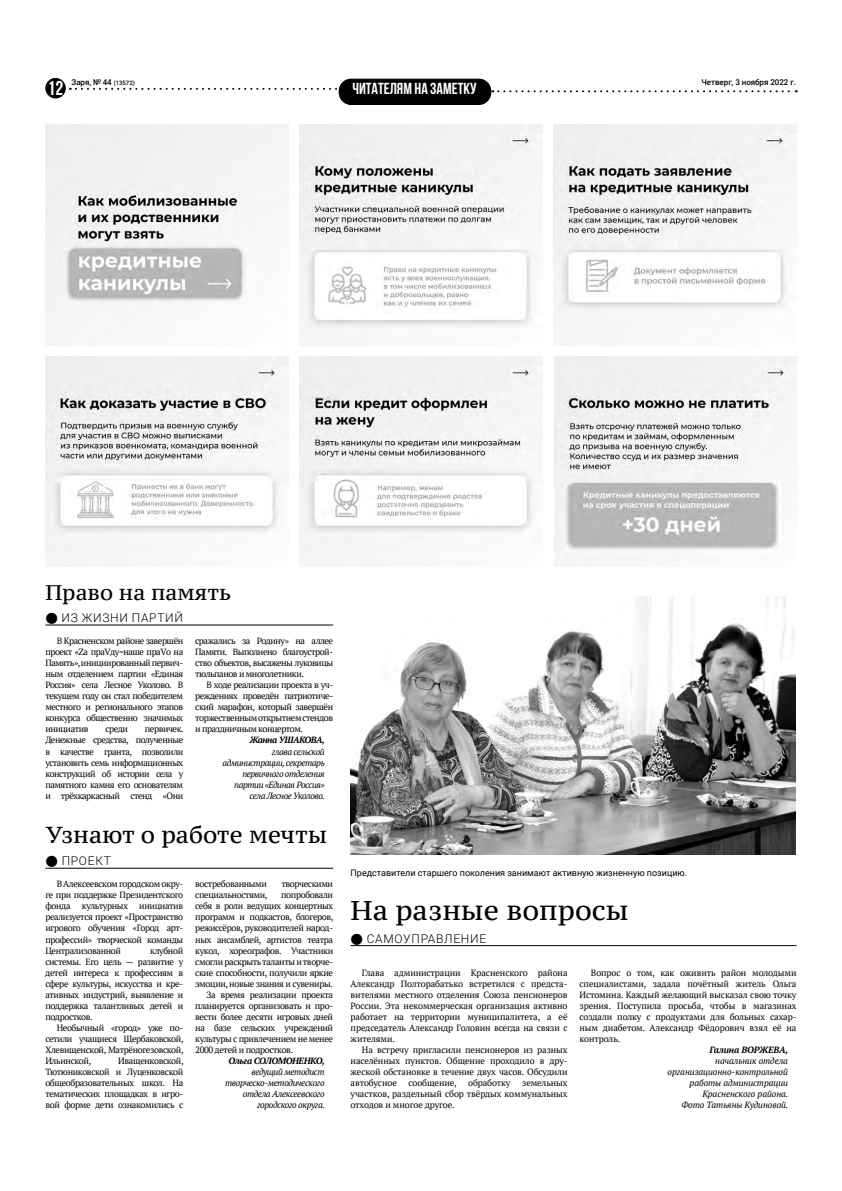
<style>
.page{position:relative;width:842px;height:1191px;background:#fff}
.page>*{position:absolute;margin:0;border:0;box-sizing:border-box;transform-origin:0 0}
.t1{font:27px "PT Serif Caption";color:#000}
.t2{font:23px "PT Serif Caption";color:#000}
.t3{font:21px "PT Serif Caption";color:#000}
.t4{font:700 20px "Bebas Neue";color:#fff}
.t5{font:700 16px "Bebas Neue";color:#fff}
.t6{font:300 12px "Roboto";letter-spacing:.06em;color:#000}
.t7{font:9px/11.1px "PT Serif";letter-spacing:-.04em;color:#000;text-align:justify}
.t8{font:italic 9px/11.1px "PT Serif";letter-spacing:-.04em;color:#000;text-align:right}
.t9{font:italic 9px/11.1px "PT Serif";letter-spacing:-.01em;color:#000;text-align:right}
.t10{font:9px "Roboto";color:#000}
.t11{font:italic 700 9px "PT Serif";letter-spacing:-.04em;color:#000}
.t12{font:9px "PT Serif";letter-spacing:-.01em;color:#000}
.t13{font:italic 700 9px "PT Serif";letter-spacing:-.01em;color:#000}
.t14{font:500 8px "Roboto";letter-spacing:-.005em;color:#000}
.s1{font-size:6px}
</style>
<div class="page">
<svg style="left:70px;top:88px;width:269px;height:2px"></svg>
<svg style="left:492px;top:90px;width:305px;height:2px"></svg>
<div style="left:46px;top:78px;width:19px;height:20px;background:#000;border-radius:50%"></div>
<div style="left:45px;top:78px;width:21px;height:20px;border:1px solid #000;border-radius:50%"></div>
<div style="left:339px;top:79px;width:152px;height:25px;background:#000;border-radius:12px"></div>
<div style="left:339px;top:79px;width:152px;height:26px;border:1px solid #000;border-radius:12px"></div>
<img style="left:300px;top:357px;width:243px;height:210px">
<img style="left:45px;top:357px;width:243px;height:210px">
<img style="left:554px;top:124px;width:243px;height:200px">
<img style="left:300px;top:124px;width:243px;height:214px">
<img style="left:45px;top:124px;width:243px;height:195px">
<img style="left:554px;top:357px;width:243px;height:210px">
<img style="left:351px;top:596px;width:444px;height:258px">
<hr style="left:351px;top:945px;width:446px;height:1px;background:#000">
<hr style="left:46px;top:868px;width:287px;height:1px;background:#000">
<hr style="left:46px;top:625px;width:287px;height:1px;background:#000">
<h3 class="t4" style="left:47px;top:76px;width:17px">12</h3>
<p class="t14" style="left:72px;top:77px;width:65px">Заря, № 44 <span class="s1">(13572)</span></p>
<p class="t14" style="left:701px;top:77px;width:96px">Четверг, 3 ноября 2022 г.</p>
<h3 class="t5" style="left:352px;top:80px;width:126px">читателям на заметку</h3>
<h3 class="t3" style="left:45px;top:578px;width:187px">Право на память</h3>
<h3 class="t6" style="left:46px;top:611px;width:139px">● ИЗ ЖИЗНИ ПАРТИЙ</h3>
<p class="t7" style="left:45px;top:635px;width:139px;text-indent:11px">В Красненском районе завершён проект «Za праVду=наше праVо на Память», инициированныйпервич&shy;ным отделением партии «Единая Россия» села Лесное Уколово. В текущем году он стал победителем местного и регионального этапов конкурса общественно значимых инициатив</p>
<p class="t7" style="left:195px;top:635px;width:139px">сражались за Родину» на аллее Памяти. Выполнено благоустрой&shy;ство объектов, высажены луковицы тюльпанов и многолетники.</p>
<p class="t7" style="left:195px;top:679px;width:139px;text-indent:11px">В ходе реализации проекта в уч&shy;реждениях проведён патриотиче&shy;ский марафон, который завершён торжественнымоткрытиемстендов и праздничным концертом.</p>
<p class="t11" style="left:249px;top:734px;width:77px">Жанна УШАКОВА,</p>
<p class="t8" style="left:223px;top:746px;width:104px">глава сельской администрации, секретарь первичного отделения партии «Единая Россия» села Лесное Уколово.</p>
<p class="t7" style="left:45px;top:724px;width:140px;text-indent:100px">первичек.<br>Денежные средства, полученные в качестве гранта, позволили установить семь информационных конструкций об истории села у памятного камня его основателям и трёхкаркасный стенд «Они</p>
<p class="t7" style="left:105px;top:724px;width:24px">среди</p>
<h2 class="t2" style="left:46px;top:819px;width:283px">Узнают о работе мечты</h2>
<h3 class="t6" style="left:46px;top:854px;width:67px">● ПРОЕКТ</h3>
<p class="t7" style="left:45px;top:878px;width:139px;text-indent:11px">ВАлексеевском городском окру&shy;ге при поддержке Президентского фонда</p>
<p class="t7" style="left:195px;top:878px;width:73px">востребованными</p>
<p class="t7" style="left:281px;top:878px;width:53px">творческими</p>
<p class="t7" style="left:195px;top:889px;width:74px">специальностями,</p>
<p class="t7" style="left:281px;top:889px;width:53px">попробовали</p>
<p class="t7" style="left:195px;top:900px;width:139px">себя в роли ведущих концертных</p>
<p class="t7" style="left:195px;top:911px;width:140px">программ и подкастов, блогеров,</p>
<p class="t7" style="left:195px;top:923px;width:139px">режиссёров, руководителей народ-</p>
<p class="t7" style="left:195px;top:934px;width:139px">ных ансамблей, артистов театра</p>
<p class="t7" style="left:195px;top:945px;width:139px">кукол, хореографов. Участники</p>
<p class="t7" style="left:195px;top:956px;width:139px">смогли раскрытьталанты итворче-</p>
<p class="t7" style="left:195px;top:967px;width:139px">ские способности, получили яркие</p>
<p class="t7" style="left:195px;top:978px;width:139px">эмоции, новые знания и сувениры.</p>
<p class="t7" style="left:207px;top:989px;width:128px">За время реализации проекта</p>
<p class="t7" style="left:195px;top:1000px;width:139px">планируется организовать и про-</p>
<p class="t7" style="left:195px;top:1011px;width:139px">вести более десяти игровых дней</p>
<p class="t7" style="left:195px;top:1022px;width:139px">на базе сельских учреждений</p>
<p class="t7" style="left:195px;top:1033px;width:139px">культуры с привлечением не менее</p>
<p class="t7" style="left:195px;top:1044px;width:99px">2000 детей и подростков.</p>
<p class="t11" style="left:228px;top:1055px;width:98px">Ольга СОЛОМОНЕНКО,</p>
<p class="t8" style="left:225px;top:1066px;width:101px">ведущий методист творческо-методического отдела Алексеевского городского округа.</p>
<p class="t7" style="left:45px;top:900px;width:139px;text-indent:94px">инициатив реализуется проект «Пространство игрового обучения «Город арт&shy;профессий» творческой команды Централизованной</p>
<p class="t7" style="left:82px;top:900px;width:48px">культурных</p>
<p class="t7" style="left:45px;top:945px;width:139px;text-indent:105px">клубной системы. Его цель — развитие у детей интереса к профессиям в сфере культуры, искусства и кре&shy;ативных индустрий, выявление и поддержка талантливых детей и подростков.</p>
<p class="t7" style="left:45px;top:1022px;width:140px;text-indent:11px">Необычный «город» уже по&shy;сетили учащиеся Щербаковской, Хлевищенской, Матрёногезовской, Ильинской,</p>
<p class="t7" style="left:45px;top:1055px;width:140px;text-indent:73px">Иващенковской, Тютюниковской и Луценковской общеобразовательных школ. На тематических площадках в игро&shy;вой форме дети ознакомились с</p>
<p class="t10" style="left:351px;top:868px;width:338px">Представители старшего поколения занимают активную жизненную позицию.</p>
<h1 class="t1" style="left:351px;top:892px;width:280px">На разные вопросы</h1>
<h3 class="t6" style="left:351px;top:931px;width:137px">● САМОУПРАВЛЕНИЕ</h3>
<p class="t7" style="left:351px;top:967px;width:218px;text-indent:11px">Глава администрации Красненского района Александр Полторабатько встретился с предста&shy;вителями местного отделения Союза пенсионеров России. Эта некоммерческая организация активно работает на территории муниципалитета, а её председатель Александр Головин всегда на связи с жителями.</p>
<p class="t7" style="left:351px;top:1044px;width:218px;text-indent:11px">На встречу пригласили пенсионеров из разных населённых пунктов. Общение проходило в дру&shy;жеской обстановке в течение двух часов. Обсудили автобусное</p>
<p class="t7" style="left:580px;top:967px;width:218px;text-indent:11px">Вопрос о том, как оживить район молодыми специалистами, задала почётный житель Ольга Истомина. Каждый желающий высказал свою точку зрения. Поступила просьба, чтобы в магазинах создали полку с продуктами для больных сахар&shy;ным диабетом. Александр Фёдорович взял её на контроль.</p>
<p class="t13" style="left:709px;top:1044px;width:81px">Галина ВОРЖЕВА,</p>
<p class="t9" style="left:668px;top:1055px;width:122px">начальник отдела организационно-контрольной работы администрации<br>Красненского района.<br>Фото Татьяны Кудиновой.</p>
<p class="t12" style="left:409px;top:1077px;width:50px">сообщение,</p>
<p class="t12" style="left:468px;top:1077px;width:44px">обработку</p>
<p class="t7" style="left:351px;top:1077px;width:218px;text-indent:172px">земельных участков, раздельный сбор твёрдых коммунальных отходов и многое другое.</p>
</div>
